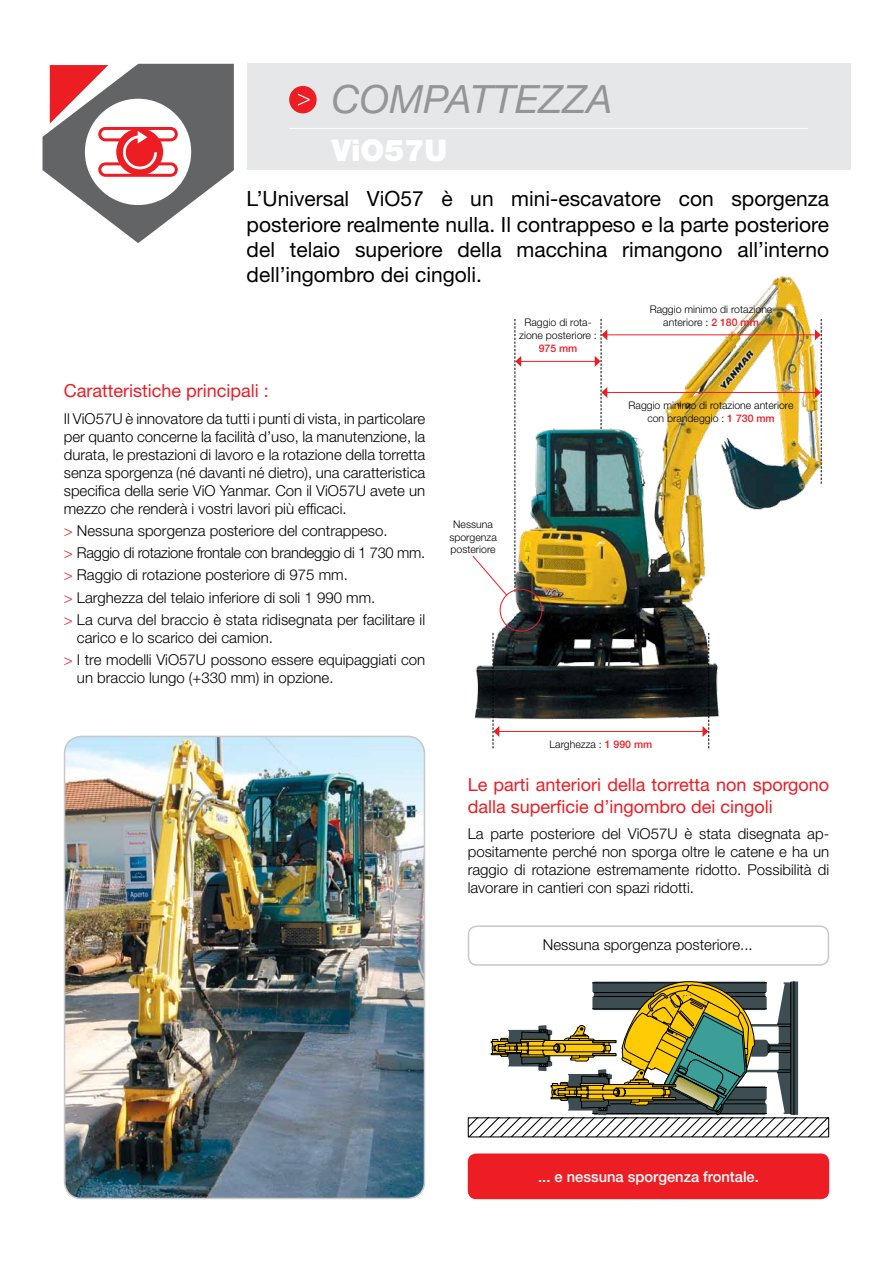
<style>
.page{position:relative;width:893px;height:1263px;background:#fff}
.page>*{position:absolute;margin:0;border:0;box-sizing:border-box;transform-origin:0 0}
.t1{font:italic 39px "Helvetica Neue LT Std";color:#939598}
.t2{font:900 30px "Helvetica Neue LT Std";color:#fff}
.t3{font:21px/25.2px "Helvetica Neue LT Std";color:#000;text-align:justify}
.t4{font:18px/21.6px "Helvetica Neue LT Std";color:#ed1d24}
.t5{font:300 15px/18px "Helvetica Neue LT Std";color:#000;text-align:justify}
.t6{font:500 15px "Helvetica Neue LT Std";color:#fff}
.t7{font:300 10.5px/12.6px "Helvetica Neue LT Std";color:#000;text-align:center}
.t8{font:500 10.5px "Helvetica Neue LT Std";color:#ed1d24}
.s1{color:#ed1d24}
.s2{font-weight:500;color:#ed1d24}
</style>
<div class="page">
<div style="left:247px;top:64px;width:603px;height:106px;background:#e6e7e8"></div>
<svg style="left:43px;top:64px;width:191px;height:179px"></svg>
<div style="left:289px;top:86px;width:28px;height:27px;background:#ed1d24;border-radius:50%"></div>
<svg style="left:298px;top:94px;width:12px;height:12px"></svg>
<hr style="left:289px;top:128px;width:519px;height:1px;background:#fff">
<svg style="left:470px;top:981px;width:357px;height:154px"></svg>
<div style="left:468px;top:1117px;width:361px;height:20px;border:1px solid #000"></div>
<div style="left:468px;top:925px;width:361px;height:41px;border:2px solid #c7c8ca;border-radius:9px"></div>
<div style="left:468px;top:1153px;width:361px;height:46px;background:#ed1d24;border-radius:9px"></div>
<img style="left:474px;top:276px;width:348px;height:450px">
<hr style="left:520px;top:361px;width:76px;height:1px;background:#ed1d24">
<svg style="left:514px;top:319px;width:7px;height:273px"></svg>
<hr style="left:498px;top:731px;width:205px;height:1px;background:#ed1d24">
<svg style="left:493px;top:633px;width:6px;height:115px"></svg>
<div style="left:500px;top:589px;width:42px;height:42px;border:1px solid #ed1d24;border-radius:50%"></div>
<svg style="left:472px;top:555px;width:36px;height:41px"></svg>
<hr style="left:606px;top:334px;width:210px;height:1px;background:#ed1d24">
<hr style="left:606px;top:392px;width:210px;height:1px;background:#ed1d24">
<svg style="left:595px;top:319px;width:12px;height:110px"></svg>
<svg style="left:815px;top:319px;width:7px;height:165px"></svg>
<svg style="left:702px;top:633px;width:7px;height:115px"></svg>
<img style="left:65px;top:736px;width:359px;height:462px">
<div style="left:64px;top:736px;width:361px;height:463px;border:2px solid #c7c8ca;border-radius:17px"></div>
<h1 class="t1" style="left:332px;top:76px;width:282px">COMPATTEZZA</h1>
<h2 class="t2" style="left:332px;top:132px;width:117px">ViO57U</h2>
<h3 class="t3" style="left:247px;top:186px;width:584px">L’Universal ViO57 è un mini-escavatore con sporgenza posteriore realmente nulla. Il contrappeso e la parte posteriore del telaio superiore della macchina rimangono all’interno dell’ingombro dei cingoli.</h3>
<p class="t4" style="left:64px;top:380px;width:207px">Caratteristiche principali :</p>
<p class="t5" style="left:64px;top:409px;width:363px">Il ViO57U è innovatore da tutti i punti di vista, in particolare per quanto concerne la facilità d’uso, la manutenzione, la durata, le prestazioni di lavoro e la rotazione della torretta senza sporgenza (né davanti né dietro), una caratteristica specifica della serie ViO Yanmar. Con il ViO57U avete un mezzo che renderà i vostri lavori più efficaci.</p>
<p class="t5" style="left:64px;top:519px;width:363px;line-height:22.2px;text-align:left"><span class="s1">&gt;</span> Nessuna sporgenza posteriore del contrappeso.<br><span class="s1">&gt;</span> Raggio di rotazione frontale con brandeggio di 1 730 mm. <span class="s1">&gt;</span> Raggio di rotazione posteriore di 975 mm.<br><span class="s1">&gt;</span> Larghezza del telaio inferiore di soli 1 990 mm.<br><span class="s1">&gt;</span> La curva del braccio è stata ridisegnata per facilitare il</p>
<p class="t5" style="left:64px;top:626px;width:363px;line-height:22.2px;text-indent:13px">carico e lo scarico dei camion.<br><span class="s1">&gt;</span> I tre modelli ViO57U possono essere equipaggiati con</p>
<p class="t5" style="left:77px;top:668px;width:258px">un braccio lungo (+330 mm) in opzione.</p>
<p class="t7" style="left:519px;top:316px;width:79px">Raggio di rota&shy;zione posteriore :</p>
<p class="t8" style="left:539px;top:342px;width:40px">975 mm</p>
<p class="t7" style="left:650px;top:303px;width:124px">Raggio minimo di rotazione anteriore : <span class="s2">2 180 mm</span></p>
<p class="t7" style="left:629px;top:399px;width:166px">Raggio minimo di rotazione anteriore con brandeggio : <span class="s2">1 730 mm</span></p>
<p class="t7" style="left:449px;top:518px;width:49px">Nessuna sporgenza posteriore</p>
<p class="t7" style="left:550px;top:737px;width:104px">Larghezza : <span class="s2">1 990 mm</span></p>
<p class="t4" style="left:468px;top:774px;width:363px">Le parti anteriori della torretta non sporgono dalla superficie d’ingombro dei cingoli</p>
<p class="t5" style="left:468px;top:824px;width:363px">La parte posteriore del ViO57U è stata disegnata ap&shy;positamente perché non sporga oltre le catene e ha un raggio di rotazione estremamente ridotto. Possibilità di lavorare in cantieri con spazi ridotti.</p>
<p class="t5" style="left:543px;top:936px;width:211px">Nessuna sporgenza posteriore...</p>
<p class="t6" style="left:538px;top:1167px;width:222px">... e nessuna sporgenza frontale.</p>
</div>
